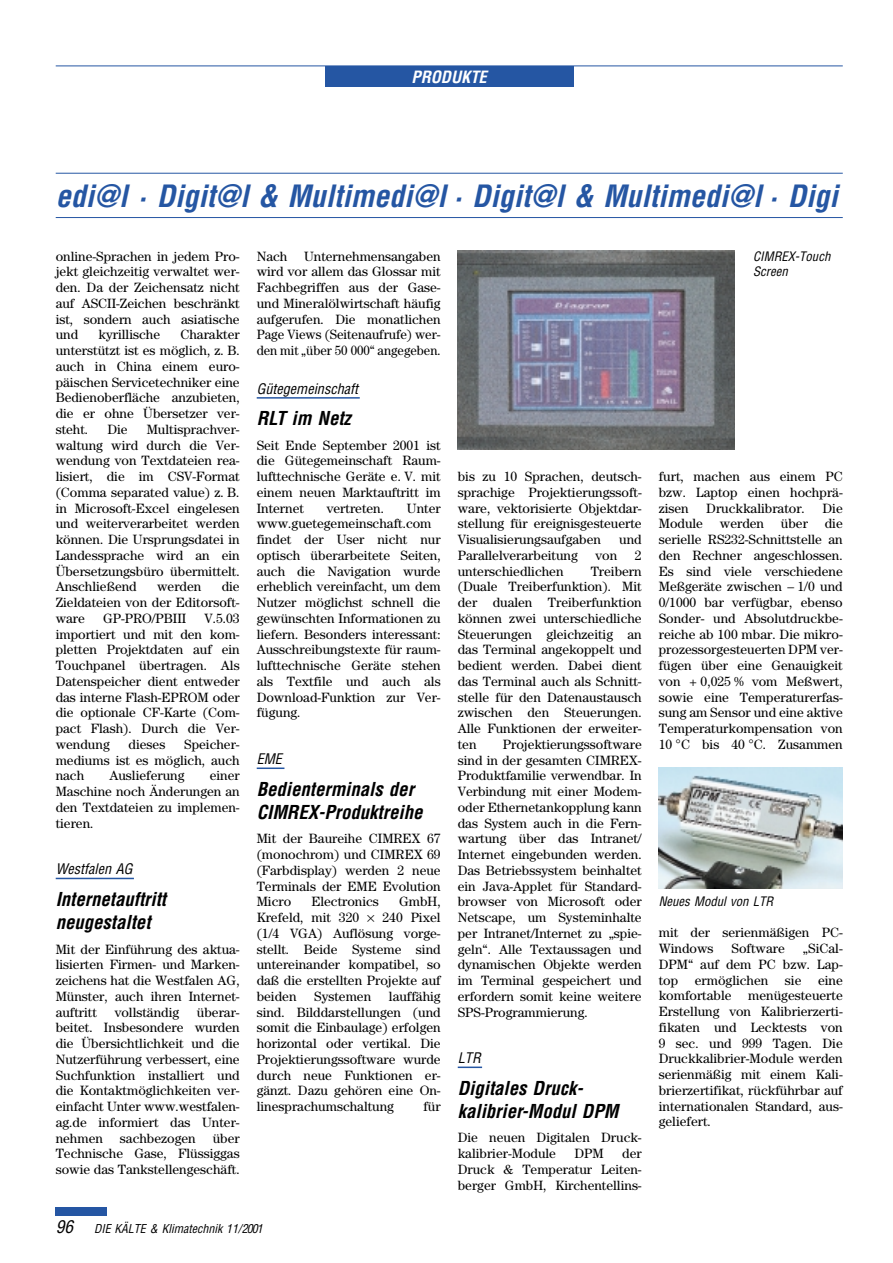
<style>
.page{position:relative;width:893px;height:1263px;background:#fff}
.page>*{position:absolute;margin:0;border:0;box-sizing:border-box;transform-origin:0 0}
.t1{font:italic 700 condensed 30px "Helvetica";color:#2556a3}
.t2{font:italic 700 condensed 18.75px/23.2px "Helvetica";color:#000}
.t3{font:italic 700 condensed 16.5px "Helvetica";color:#fff}
.t4{font:italic condensed 14.25px "Helvetica";color:#000}
.t5{font:13.5px/15.8px "Century";color:#000;text-align:justify}
.t6{font:italic condensed 12.75px/15px "Helvetica";color:#000}
.t7{font:italic condensed 12px "Helvetica";color:#000}
.s1{font-size:17.25px}
</style>
<div class="page">
<div style="left:56px;top:1208px;width:51px;height:8px;background:#2556a3"></div>
<div style="left:325px;top:66px;width:248px;height:20px;background:#2556a3"></div>
<hr style="left:56px;top:66px;width:786px;height:1px;background:#2556a3">
<hr style="left:56px;top:878px;width:78px;height:1px;background:#2556a3">
<hr style="left:257px;top:397px;width:103px;height:2px;background:#2556a3">
<svg style="left:257px;top:768px;width:27px;height:1px"></svg>
<svg style="left:458px;top:1067px;width:24px;height:1px"></svg>
<hr style="left:56px;top:173px;width:786px;height:1px;background:#2556a3">
<hr style="left:56px;top:217px;width:786px;height:1px;background:#2556a3">
<img style="left:658px;top:768px;width:184px;height:120px">
<img style="left:458px;top:251px;width:276px;height:199px">
<p class="t3" style="left:411px;top:70px;width:77px">PRODUKTE</p>
<h1 class="t1" style="left:56px;top:184px;width:783px">edi@l · Digit@l &amp; Multimedi@l · Digit@l &amp; Multimedi@l · Digi</h1>
<p class="t5" style="left:56px;top:249px;width:185px">online-Sprachen in jedem Pro&shy;jekt gleichzeitig verwaltet wer&shy;den. Da der Zeichensatz nicht auf ASCII-Zeichen beschränkt ist, sondern auch asiatische und</p>
<p class="t5" style="left:56px;top:328px;width:185px;text-indent:125px">Charakter unterstützt ist es möglich, z. B. auch in China einem euro&shy;päischen Servicetechniker eine Bedienoberfläche anzubieten, die er ohne Übersetzer ver&shy;steht.</p>
<p class="t5" style="left:99px;top:328px;width:63px">kyrillische</p>
<p class="t5" style="left:56px;top:422px;width:185px;text-indent:91px">Multisprachver&shy;waltung wird durch die Ver&shy;wendung von Textdateien rea&shy;lisiert, die im CSV-Format (Comma separated value) z. B. in Microsoft-Excel eingelesen und weiterverarbeitet werden können. Die Ursprungsdatei in Landessprache wird an ein Übersetzungsbüro übermittelt.<br>Anschließend</p>
<p class="t5" style="left:107px;top:422px;width:22px">Die</p>
<p class="t5" style="left:56px;top:580px;width:185px;text-indent:166px">die Zieldateien von der Editorsoft&shy;ware</p>
<p class="t5" style="left:157px;top:580px;width:46px">werden</p>
<p class="t5" style="left:56px;top:611px;width:185px;text-indent:149px">V.5.03 importiert und mit den kom&shy;pletten Projektdaten auf ein Touchpanel übertragen. Als Datenspeicher dient entweder das interne Flash-EPROM oder die optionale CF-Karte (Com&shy;pact Flash). Durch die Ver&shy;wendung</p>
<p class="t5" style="left:103px;top:611px;width:85px">GP-PRO/PBIII</p>
<p class="t5" style="left:56px;top:737px;width:185px;text-indent:128px">Speicher&shy;mediums ist es möglich, auch nach</p>
<p class="t5" style="left:129px;top:737px;width:38px">dieses</p>
<p class="t5" style="left:109px;top:769px;width:77px">Auslieferung</p>
<p class="t5" style="left:56px;top:769px;width:185px;text-indent:154px">einer Maschine noch Änderungen an den Textdateien zu implemen&shy;tieren.</p>
<p class="t4" style="left:56px;top:864px;width:78px">Westfalen AG</p>
<h2 class="t2" style="left:56px;top:889px;width:112px">Internetauftritt neugestaltet</h2>
<p class="t5" style="left:56px;top:942px;width:185px">Mit der Einführung des aktua&shy;lisierten Firmen- und Marken&shy;zeichens hat die Westfalen AG, Münster, auch ihren Internet&shy;auftritt</p>
<p class="t5" style="left:56px;top:1005px;width:185px;text-indent:141px">überar&shy;beitet. Insbesondere wurden die Übersichtlichkeit und die Nutzerführung verbessert, eine Suchfunktion installiert und die Kontaktmöglichkeiten ver&shy;einfacht Unter www.westfalen&shy;ag.de informiert das Unter&shy;nehmen</p>
<p class="t5" style="left:115px;top:1005px;width:66px">vollständig</p>
<p class="t5" style="left:56px;top:1131px;width:185px;text-indent:157px">über Technische Gase, Flüssiggas sowie das Tankstellengeschäft.</p>
<p class="t5" style="left:120px;top:1131px;width:77px">sachbezogen</p>
<p class="t5" style="left:257px;top:249px;width:185px">Nach Unternehmensangaben wird vor allem das Glossar mit Fachbegriffen aus der Gase&shy;und Mineralölwirtschaft häufig aufgerufen. Die monatlichen Page Views (Seitenaufrufe) wer&shy;den mit „über 50 000“ angegeben.</p>
<p class="t4" style="left:257px;top:383px;width:103px">Gütegemeinschaft</p>
<h2 class="t2" style="left:257px;top:409px;width:96px">RLT im Netz</h2>
<p class="t5" style="left:257px;top:438px;width:185px">Seit Ende September 2001 ist die Gütegemeinschaft Raum&shy;lufttechnische Geräte e. V. mit einem neuen Marktauftritt im Internet</p>
<p class="t5" style="left:257px;top:501px;width:185px;text-align:left;text-indent:150px">Unter www.guetegemeinschaft.com findet der User nicht nur optisch überarbeitete Seiten, auch die Navigation wurde erheblich vereinfacht, um dem<br>Nutzer möglichst schnell die gewünschten Informationen zu liefern. Besonders interessant:<br>Ausschreibungstexte für raum&shy;lufttechnische Geräte stehen als Textfile und auch als<br>Download-Funktion zur Ver&shy;fügung.</p>
<p class="t4" style="left:257px;top:753px;width:27px">EME</p>
<h2 class="t2" style="left:257px;top:779px;width:167px">Bedienterminals der<br>CIMREX-Produktreihe</h2>
<p class="t5" style="left:257px;top:832px;width:185px">Mit der Baureihe CIMREX 67 (monochrom) und CIMREX 69 (Farbdisplay) werden 2 neue Terminals der EME Evolution Micro</p>
<p class="t5" style="left:327px;top:501px;width:59px">vertreten.</p>
<p class="t5" style="left:311px;top:895px;width:69px">Electronics</p>
<p class="t5" style="left:399px;top:895px;width:43px">GmbH,</p>
<p class="t5" style="left:257px;top:911px;width:104px">Krefeld, mit 320</p>
<p class="t5" style="left:257px;top:911px;width:185px;text-indent:126px">240 Pixel (1/4 VGA) Auflösung vorge&shy;stellt. Beide Systeme sind untereinander kompatibel, so daß die erstellten Projekte auf beiden</p>
<p class="t5" style="left:314px;top:990px;width:58px">Systemen</p>
<p class="t5" style="left:257px;top:990px;width:185px;text-indent:132px">lauffähig sind. Bilddarstellungen (und somit die Einbaulage) erfolgen horizontal oder vertikal. Die Projektierungssoftware wurde durch neue Funktionen er&shy;gänzt. Dazu gehören eine On&shy;linesprachumschaltung</p>
<p class="t5" style="left:423px;top:1100px;width:19px">für</p>
<p class="t7" style="left:56px;top:1224px;width:209px"><span class="s1">96</span> DIE KÄLTE &amp; Klimatechnik 11/2001</p>
<p class="t5" style="left:457px;top:470px;width:185px">bis zu 10 Sprachen, deutsch&shy;sprachige Projektierungssoft&shy;ware, vektorisierte Objektdar&shy;stellung für ereignisgesteuerte Visualisierungsaufgaben</p>
<p class="t5" style="left:619px;top:533px;width:24px">und</p>
<p class="t5" style="left:457px;top:548px;width:122px">Parallelverarbeitung</p>
<p class="t5" style="left:595px;top:548px;width:23px">von</p>
<p class="t5" style="left:635px;top:548px;width:8px">2</p>
<p class="t5" style="left:457px;top:564px;width:107px">unterschiedlichen</p>
<p class="t5" style="left:457px;top:564px;width:185px;text-indent:133px">Treibern (Duale Treiberfunktion). Mit der dualen Treiberfunktion können zwei unterschiedliche Steuerungen gleichzeitig an das Terminal angekoppelt und bedient werden. Dabei dient das Terminal auch als Schnitt&shy;stelle für den Datenaustausch zwischen den Steuerungen.<br>Alle Funktionen der erweiter&shy;ten</p>
<p class="t5" style="left:457px;top:737px;width:185px;text-indent:45px">Projektierungssoftware sind in der gesamten CIMREX-Produktfamilie verwendbar. In Verbindung mit einer Modem&shy;oder Ethernetankopplung kann das System auch in die Fern&shy;wartung über das Intranet/ Internet eingebunden werden.<br>Das Betriebssystem beinhaltet ein Java-Applet für Standard&shy;browser von Microsoft oder Netscape, um Systeminhalte per Intranet/Internet zu „spie&shy;geln“. Alle Textaussagen und dynamischen Objekte werden im Terminal gespeichert und erfordern somit keine weitere SPS-Programmierung.</p>
<p class="t4" style="left:457px;top:1052px;width:24px">LTR</p>
<h2 class="t2" style="left:457px;top:1078px;width:162px">Digitales Druck&shy;kalibrier-Modul DPM</h2>
<p class="t5" style="left:457px;top:1131px;width:185px">Die neuen Digitalen Druck&shy;kalibrier-Module</p>
<p class="t5" style="left:457px;top:1147px;width:185px;text-indent:164px">der Druck &amp; Temperatur Leiten&shy;berger GmbH, Kirchentellins-</p>
<p class="t5" style="left:574px;top:1147px;width:31px">DPM</p>
<p class="t6" style="left:753px;top:249px;width:79px">CIMREX-Touch<br>Screen</p>
<p class="t5" style="left:658px;top:470px;width:185px">furt, machen aus einem PC bzw. Laptop einen hochprä&shy;zisen</p>
<p class="t5" style="left:658px;top:501px;width:185px;text-indent:164px">Die Module werden über die serielle RS232-Schnittstelle an den Rechner angeschlossen.<br>Es sind viele verschiedene Meßgeräte zwischen – 1/0 und 0/1000 bar verfügbar, ebenso Sonder- und Absolutdruckbe&shy;reiche ab 100 mbar. Die mikro&shy;prozessorgesteuerten DPM ver&shy;fügen über eine Genauigkeit von + 0,025 % vom Meßwert, sowie eine Temperaturerfas&shy;sung am Sensor und eine aktive Temperaturkompensation von 10 °C bis 40 °C. Zusammen</p>
<p class="t5" style="left:706px;top:501px;width:100px">Druckkalibrator.</p>
<p class="t6" style="left:658px;top:895px;width:116px">Neues Modul von LTR</p>
<p class="t5" style="left:658px;top:926px;width:185px">mit der serienmäßigen PC-<br>Windows</p>
<p class="t5" style="left:658px;top:942px;width:185px;text-indent:144px">„SiCal-DPM“ auf dem PC bzw. Lap&shy;top ermöglichen sie eine komfortable menügesteuerte Erstellung von Kalibrierzerti&shy;fikaten und Lecktests von 9 sec. und 999 Tagen. Die Druckkalibrier-Module werden serienmäßig mit einem Kali&shy;brierzertifikat, rückführbar auf internationalen Standard, aus&shy;geliefert.</p>
<p class="t5" style="left:731px;top:942px;width:55px">Software</p>
</div>
